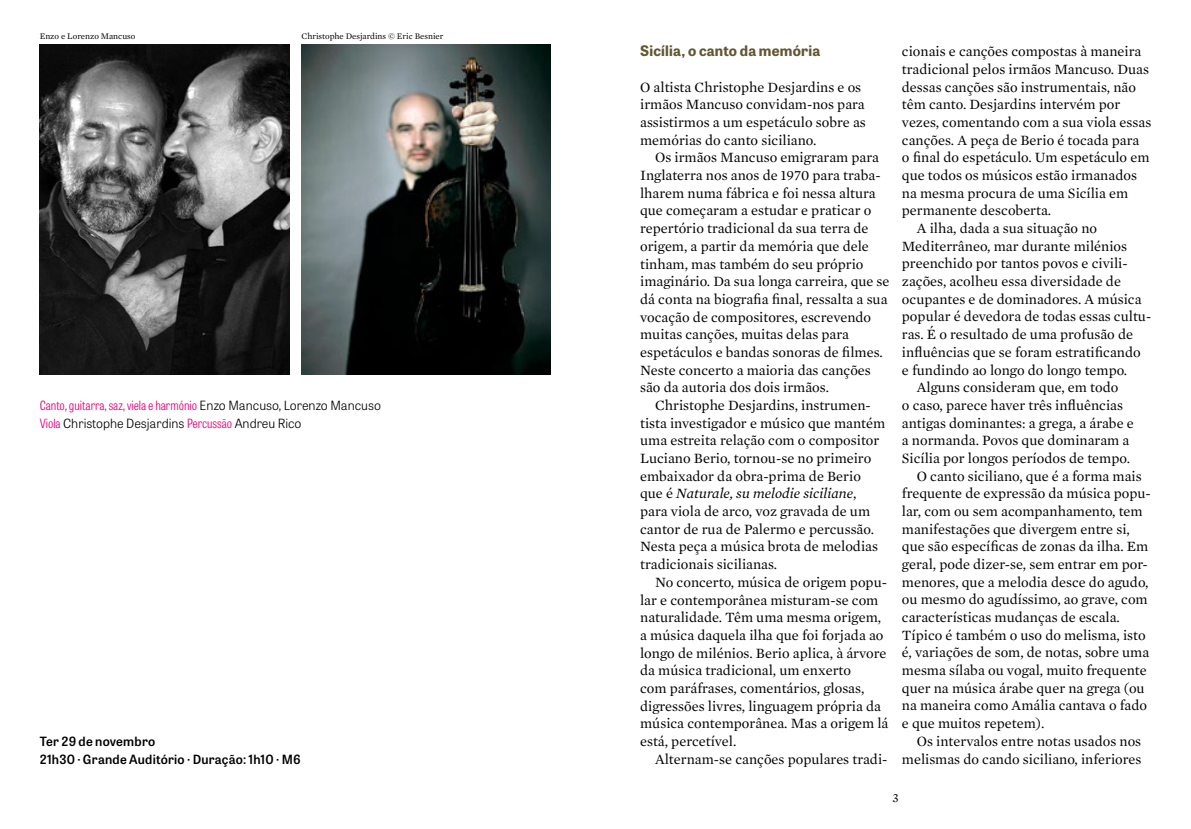
<style>
.page{position:relative;width:1191px;height:829px;background:#fff}
.page>*{position:absolute;margin:0;border:0;box-sizing:border-box;transform-origin:0 0}
.t1{font:14.35px/17.7px "Mercury Text G1";color:#000}
.t2{font:700 14.35px "Tablet Gothic";letter-spacing:.015em;color:#625731}
.t3{font:300 12.6px "Tablet Gothic Condensed";color:#e6007d}
.t4{font:600 12.6px/17.7px "Tablet Gothic";letter-spacing:.015em;color:#000}
.t5{font:300 12.6px "Tablet Gothic";color:#000}
.t6{font:12.6px "Mercury Text G1";color:#000}
.t7{font:8.75px "Mercury Text G1";color:#000}
.s1{font-family:"Tablet Gothic";color:#000}
.s2{font-family:"Tablet Gothic Condensed";color:#e6007d}
.s3{font-style:italic}
</style>
<div class="page">
<img style="left:40px;top:45px;width:249px;height:329px">
<img style="left:301px;top:45px;width:250px;height:329px">
<p class="t7" style="left:40px;top:30px;width:97px">Enzo e Lorenzo Mancuso</p>
<p class="t7" style="left:301px;top:30px;width:143px">Christophe Desjardins © Eric Besnier</p>
<p class="t3" style="left:40px;top:397px;width:343px">Canto, guitarra, saz, viela e harmónio <span class="s1">Enzo Mancuso, Lorenzo Mancuso</span></p>
<p class="t5" style="left:40px;top:414px;width:263px"><span class="s2">Viola</span> Christophe Desjardins <span class="s2">Percussão</span> Andreu Rico</p>
<p class="t4" style="left:40px;top:732px;width:262px">Ter 29 de novembro<br>21h30 · Grande Auditório · Duração: 1h10 · M6</p>
<p class="t2" style="left:640px;top:41px;width:182px">Sicília, o canto da memória</p>
<p class="t1" style="left:640px;top:77px;width:227px">O altista Christophe Desjardins e os irmãos Mancuso convidam-nos para assistirmos a um espetáculo sobre as memórias do canto siciliano.</p>
<p class="t1" style="left:640px;top:148px;width:251px;text-indent:15px">Os irmãos Mancuso emigraram para Inglaterra nos anos de 1970 para traba&shy;lharem numa fábrica e foi nessa altura que começaram a estudar e praticar o repertório tradicional da sua terra de origem, a partir da memória que dele tinham, mas também do seu próprio imaginário. Da sua longa carreira, que se dá conta na biografia final, ressalta a sua vocação de compositores, escrevendo muitas canções, muitas delas para espetáculos e bandas sonoras de filmes.<br>Neste concerto a maioria das canções são da autoria dos dois irmãos.</p>
<p class="t1" style="left:640px;top:395px;width:247px;text-indent:15px">Christophe Desjardins, instrumen&shy;tista investigador e músico que mantém uma estreita relação com o compositor Luciano Berio, tornou-se no primeiro embaixador da obra-prima de Berio que é <span class="s3">Naturale, su melodie siciliane</span>, para viola de arco, voz gravada de um cantor de rua de Palermo e percussão.<br>Nesta peça a música brota de melodias tradicionais sicilianas.</p>
<p class="t1" style="left:640px;top:572px;width:250px;text-indent:15px">No concerto, música de origem popu&shy;lar e contemporânea misturam-se com naturalidade. Têm uma mesma origem, a música daquela ilha que foi forjada ao longo de milénios. Berio aplica, à árvore da música tradicional, um enxerto<br>com paráfrases, comentários, glosas, digressões livres, linguagem própria da música contemporânea. Mas a origem lá está, percetível.</p>
<p class="t1" style="left:655px;top:749px;width:234px">Alternam-se canções populares tradi-</p>
<p class="t1" style="left:902px;top:42px;width:241px">cionais e canções compostas à maneira</p>
<p class="t1" style="left:902px;top:59px;width:249px">tradicional pelos irmãos Mancuso. Duas</p>
<p class="t1" style="left:902px;top:77px;width:236px">dessas canções são instrumentais, não</p>
<p class="t1" style="left:902px;top:95px;width:220px">têm canto. Desjardins intervém por</p>
<p class="t1" style="left:902px;top:112px;width:251px">vezes, comentando com a sua viola essas</p>
<p class="t1" style="left:902px;top:130px;width:239px">canções. A peça de Berio é tocada para</p>
<p class="t1" style="left:902px;top:148px;width:249px">o final do espetáculo. Um espetáculo em</p>
<p class="t1" style="left:902px;top:166px;width:236px">que todos os músicos estão irmanados</p>
<p class="t1" style="left:902px;top:183px;width:228px">na mesma procura de uma Sicília em</p>
<p class="t1" style="left:902px;top:201px;width:151px">permanente descoberta.</p>
<p class="t1" style="left:916px;top:219px;width:182px">A ilha, dada a sua situação no</p>
<p class="t1" style="left:902px;top:236px;width:227px">Mediterrâneo, mar durante milénios</p>
<p class="t1" style="left:902px;top:254px;width:227px">preenchido por tantos povos e civili-</p>
<p class="t1" style="left:902px;top:272px;width:220px">zações, acolheu essa diversidade de</p>
<p class="t1" style="left:902px;top:289px;width:241px">ocupantes e de dominadores. A música</p>
<p class="t1" style="left:902px;top:307px;width:251px">popular é devedora de todas essas cultu-</p>
<p class="t1" style="left:902px;top:325px;width:233px">ras. É o resultado de uma profusão de</p>
<p class="t1" style="left:902px;top:342px;width:240px">influências que se foram estratificando</p>
<p class="t1" style="left:902px;top:360px;width:227px">e fundindo ao longo do longo tempo.</p>
<p class="t1" style="left:916px;top:378px;width:203px">Alguns consideram que, em todo</p>
<p class="t1" style="left:902px;top:395px;width:223px">o caso, parece haver três influências</p>
<p class="t1" style="left:902px;top:413px;width:233px">antigas dominantes: a grega, a árabe e</p>
<p class="t1" style="left:902px;top:431px;width:229px">a normanda. Povos que dominaram a</p>
<p class="t1" style="left:902px;top:448px;width:229px">Sicília por longos períodos de tempo.</p>
<p class="t1" style="left:916px;top:466px;width:226px">O canto siciliano, que é a forma mais</p>
<p class="t1" style="left:902px;top:484px;width:250px">frequente de expressão da música popu-</p>
<p class="t1" style="left:902px;top:501px;width:242px">lar, com ou sem acompanhamento, tem</p>
<p class="t1" style="left:902px;top:519px;width:229px">manifestações que divergem entre si,</p>
<p class="t1" style="left:902px;top:537px;width:248px">que são específicas de zonas da ilha. Em</p>
<p class="t1" style="left:902px;top:554px;width:247px">geral, pode dizer-se, sem entrar em por-</p>
<p class="t1" style="left:902px;top:572px;width:248px">menores, que a melodia desce do agudo,</p>
<p class="t1" style="left:902px;top:590px;width:247px">ou mesmo do agudíssimo, ao grave, com</p>
<p class="t1" style="left:902px;top:607px;width:219px">características mudanças de escala.</p>
<p class="t1" style="left:902px;top:625px;width:245px">Típico é também o uso do melisma, isto</p>
<p class="t1" style="left:902px;top:643px;width:249px">é, variações de som, de notas, sobre uma</p>
<p class="t1" style="left:902px;top:660px;width:246px">mesma sílaba ou vogal, muito frequente</p>
<p class="t1" style="left:902px;top:678px;width:244px">quer na música árabe quer na grega (ou</p>
<p class="t1" style="left:902px;top:696px;width:247px">na maneira como Amália cantava o fado</p>
<p class="t1" style="left:902px;top:713px;width:144px">e que muitos repetem).</p>
<p class="t1" style="left:916px;top:731px;width:226px">Os intervalos entre notas usados nos</p>
<p class="t1" style="left:902px;top:749px;width:241px">melismas do cando siciliano, inferiores</p>
<p class="t6" style="left:892px;top:788px;width:8px">3</p>
</div>
